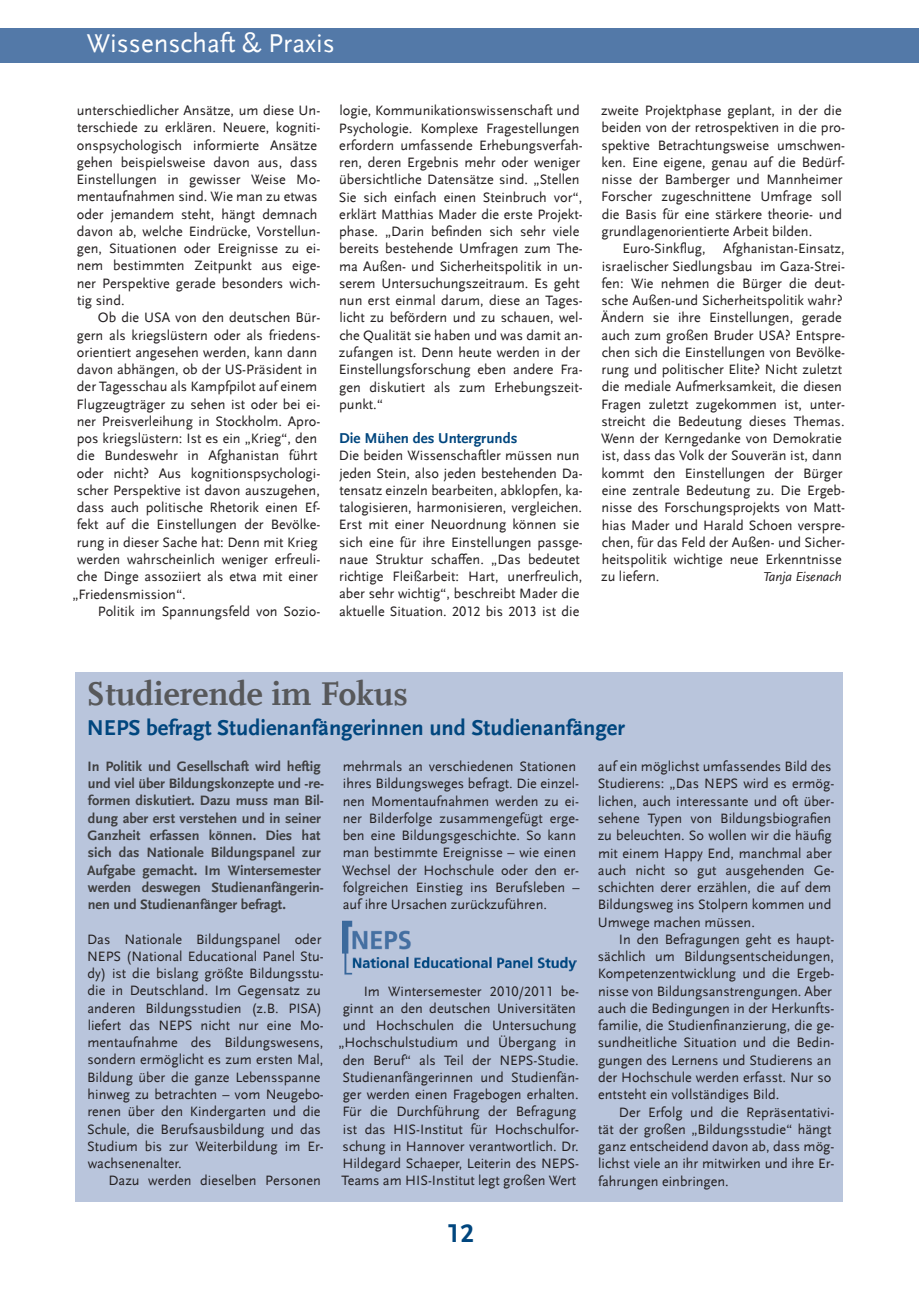
<style>
.page{position:relative;width:919px;height:1289px;background:#fff}
.page>*{position:absolute;margin:0;border:0;box-sizing:border-box;transform-origin:0 0}
.t1{font:700 34.5px "UB Scala";color:#57585a}
.t2{font:27px "UB Scala Sans";color:#fff}
.t3{font:700 27px "UB Scala Sans";color:#00467e}
.t4{font:700 22.5px "UB Scala Sans";color:#00467e}
.t5{font:700 15px "UB Scala Sans";color:#00467e}
.t6{font:14.25px/17.2px "UB Scala Sans";color:#231f20}
.t7{font:700 14.25px/17.2px "UB Scala Sans";color:#3e3e3f}
.t8{font:italic 13.5px "UB Scala Sans";color:#231f20}
</style>
<div class="page">
<div style="left:0;top:28px;width:918px;height:34px;background:#5379a8"></div>
<div style="left:75px;top:672px;width:767px;height:529px;background:#b9c5dc"></div>
<img style="left:342px;top:920px;width:234px;height:55px">
<h2 class="t2" style="left:87px;top:27px;width:249px">Wissenschaft &amp; Praxis</h2>
<p class="t6" style="left:76px;top:102px;width:245px">unterschiedlicher Ansätze, um diese Un&shy;terschiede zu erklären. Neuere, kogniti&shy;onspsychologisch informierte Ansätze gehen beispielsweise davon aus, dass Einstellungen in gewisser Weise Mo&shy;mentaufnahmen sind. Wie man zu etwas oder jemandem steht, hängt demnach davon ab, welche Eindrücke, Vorstellun&shy;gen, Situationen oder Ereignisse zu ei&shy;nem bestimmten Zeitpunkt aus eige&shy;ner Perspektive gerade besonders wich&shy;tig sind.</p>
<p class="t6" style="left:98px;top:309px;width:224px">Ob die USA von den deutschen Bür-</p>
<p class="t6" style="left:77px;top:326px;width:245px">gern als kriegslüstern oder als friedens-</p>
<p class="t6" style="left:77px;top:343px;width:242px">orientiert angesehen werden, kann dann</p>
<p class="t6" style="left:77px;top:361px;width:242px">davon abhängen, ob der US-Präsident in</p>
<p class="t6" style="left:77px;top:378px;width:242px">der Tagesschau als Kampfpilot auf einem</p>
<p class="t6" style="left:76px;top:395px;width:245px">Flugzeugträger zu sehen ist oder bei ei-</p>
<p class="t6" style="left:77px;top:412px;width:245px">ner Preisverleihung in Stockholm. Apro-</p>
<p class="t6" style="left:77px;top:430px;width:242px">pos kriegslüstern: Ist es ein „Krieg“, den</p>
<p class="t6" style="left:77px;top:447px;width:242px">die Bundeswehr in Afghanistan führt</p>
<p class="t6" style="left:77px;top:464px;width:245px">oder nicht? Aus kognitionspsychologi-</p>
<p class="t6" style="left:77px;top:481px;width:245px">scher Perspektive ist davon auszugehen,</p>
<p class="t6" style="left:77px;top:499px;width:245px">dass auch politische Rhetorik einen Ef-</p>
<p class="t6" style="left:77px;top:516px;width:245px">fekt auf die Einstellungen der Bevölke-</p>
<p class="t6" style="left:77px;top:533px;width:242px">rung in dieser Sache hat: Denn mit Krieg</p>
<p class="t6" style="left:77px;top:550px;width:245px">werden wahrscheinlich weniger erfreuli-</p>
<p class="t6" style="left:77px;top:568px;width:242px">che Dinge assoziiert als etwa mit einer</p>
<p class="t6" style="left:72px;top:585px;width:115px">„Friedensmission“.</p>
<p class="t6" style="left:98px;top:602px;width:224px">Politik im Spannungsfeld von Sozio-</p>
<p class="t6" style="left:339px;top:102px;width:245px">logie, Kommunikationswissenschaft und Psychologie. Komplexe Fragestellungen erfordern umfassende Erhebungsverfah&shy;ren, deren Ergebnis mehr oder weniger übersichtliche Datensätze sind. „Stellen Sie sich einfach einen Steinbruch vor“, erklärt Matthias Mader die erste Projekt&shy;phase. „Darin befinden sich sehr viele bereits bestehende Umfragen zum The&shy;ma Außen- und Sicherheitspolitik in un&shy;serem Untersuchungszeitraum. Es geht nun erst einmal darum, diese an Tages&shy;licht zu befördern und zu schauen, wel&shy;che Qualität sie haben und was damit an&shy;zufangen ist. Denn heute werden in der Einstellungsforschung eben andere Fra&shy;gen diskutiert als zum Erhebungszeit&shy;punkt.“</p>
<p class="t5" style="left:339px;top:429px;width:180px">Die Mühen des Untergrunds</p>
<p class="t6" style="left:339px;top:447px;width:245px">Die beiden Wissenschaftler müssen nun jeden Stein, also jeden bestehenden Da&shy;tensatz einzeln bearbeiten, abklopfen, ka&shy;talogisieren, harmonisieren, vergleichen.<br>Erst mit einer Neuordnung können sie sich eine für ihre Einstellungen passge&shy;naue Struktur schaffen. „Das bedeutet richtige Fleißarbeit: Hart, unerfreulich, aber sehr wichtig“, beschreibt Mader die aktuelle Situation. 2012 bis 2013 ist die</p>
<p class="t6" style="left:601px;top:102px;width:245px">zweite Projektphase geplant, in der die beiden von der retrospektiven in die pro&shy;spektive Betrachtungsweise umschwen&shy;ken. Eine eigene, genau auf die Bedürf&shy;nisse der Bamberger und Mannheimer Forscher zugeschnittene Umfrage soll die Basis für eine stärkere theorie- und grundlagenorientierte Arbeit bilden.</p>
<p class="t6" style="left:601px;top:240px;width:245px;text-indent:21px">Euro-Sinkflug, Afghanistan-Einsatz, israelischer Siedlungsbau im Gaza-Strei&shy;fen: Wie nehmen die Bürger die deut&shy;sche Außen-und Sicherheitspolitik wahr?<br>Ändern sie ihre Einstellungen, gerade auch zum großen Bruder USA? Entspre&shy;chen sich die Einstellungen von Bevölke&shy;rung und politischer Elite? Nicht zuletzt die mediale Aufmerksamkeit, die diesen Fragen zuletzt zugekommen ist, unter&shy;streicht die Bedeutung dieses Themas.<br>Wenn der Kerngedanke von Demokratie ist, dass das Volk der Souverän ist, dann kommt den Einstellungen der Bürger eine zentrale Bedeutung zu. Die Ergeb&shy;nisse des Forschungsprojekts von Matt&shy;hias Mader und Harald Schoen verspre&shy;chen, für das Feld der Außen- und Sicher&shy;heitspolitik wichtige neue Erkenntnisse zu liefern.</p>
<p class="t8" style="left:763px;top:568px;width:80px">Tanja Eisenach</p>
<h1 class="t1" style="left:86px;top:673px;width:323px">Studierende im Fokus</h1>
<h3 class="t4" style="left:87px;top:714px;width:539px">NEPS befragt Studienanfängerinnen und Studienanfänger</h3>
<p class="t7" style="left:87px;top:757px;width:238px">In Politik und Gesellschaft wird heftig und viel über Bildungskonzepte und -re&shy;formen diskutiert. Dazu muss man Bil&shy;dung aber erst verstehen und in seiner Ganzheit erfassen können. Dies hat sich das Nationale Bildungspanel zur Aufgabe gemacht. Im Wintersemester werden deswegen Studienanfängerin&shy;nen und Studienanfänger befragt.</p>
<p class="t6" style="left:87px;top:930px;width:238px">Das Nationale Bildungspanel oder NEPS (National Educational Panel Stu&shy;dy) ist die bislang größte Bildungsstu&shy;die in Deutschland. Im Gegensatz zu anderen Bildungsstudien (z.B. PISA) liefert das NEPS nicht nur eine Mo&shy;mentaufnahme des Bildungswesens, sondern ermöglicht es zum ersten Mal, Bildung über die ganze Lebensspanne hinweg zu betrachten – vom Neugebo&shy;renen über den Kindergarten und die Schule, die Berufsausbildung und das Studium bis zur Weiterbildung im Er&shy;wachsenenalter.</p>
<p class="t6" style="left:108px;top:1171px;width:214px">Dazu werden dieselben Personen</p>
<p class="t6" style="left:597px;top:758px;width:238px">auf ein möglichst umfassendes Bild des Studierens: „Das NEPS wird es ermög&shy;lichen, auch interessante und oft über&shy;sehene Typen von Bildungsbiografien zu beleuchten. So wollen wir die häufig mit einem Happy End, manchmal aber auch nicht so gut ausgehenden Ge&shy;schichten derer erzählen, die auf dem Bildungsweg ins Stolpern kommen und Umwege machen müssen.</p>
<p class="t6" style="left:597px;top:930px;width:238px;text-indent:21px">In den Befragungen geht es haupt&shy;sächlich um Bildungsentscheidungen, Kompetenzentwicklung und die Ergeb&shy;nisse von Bildungsanstrengungen. Aber auch die Bedingungen in der Herkunfts&shy;familie, die Studienfinanzierung, die ge&shy;sundheitliche Situation und die Bedin&shy;gungen des Lernens und Studierens an der Hochschule werden erfasst. Nur so entsteht ein vollständiges Bild.</p>
<p class="t6" style="left:598px;top:1103px;width:238px;text-indent:21px">Der Erfolg und die Repräsentativi&shy;tät der großen „Bildungsstudie“ hängt ganz entscheidend davon ab, dass mög&shy;lichst viele an ihr mitwirken und ihre Er&shy;fahrungen einbringen.</p>
<p class="t6" style="left:342px;top:757px;width:239px">mehrmals an verschiedenen Stationen ihres Bildungsweges befragt. Die einzel&shy;nen Momentaufnahmen werden zu ei&shy;ner Bilderfolge zusammengefügt erge&shy;ben eine Bildungsgeschichte. So kann man bestimmte Ereignisse – wie einen Wechsel der Hochschule oder den er&shy;folgreichen Einstieg ins Berufsleben – auf ihre Ursachen zurückzuführen.</p>
<p class="t6" style="left:338px;top:982px;width:242px;text-align:right">Im Wintersemester 2010/2011 be&shy;ginnt an den deutschen Universitäten und Hochschulen die Untersuchung „Hochschulstudium und Übergang in den Beruf“ als Teil der NEPS-Studie.<br>Studienanfängerinnen und Studienfän&shy;ger werden einen Fragebogen erhalten.<br>Für die Durchführung der Befragung ist das HIS-Institut für Hochschulfor&shy;schung in Hannover verantwortlich. Dr.<br>Hildegard Schaeper, Leiterin des NEPS-Teams am HIS-Institut legt großen Wert</p>
<h2 class="t3" style="left:447px;top:1216px;width:28px">12</h2>
</div>
